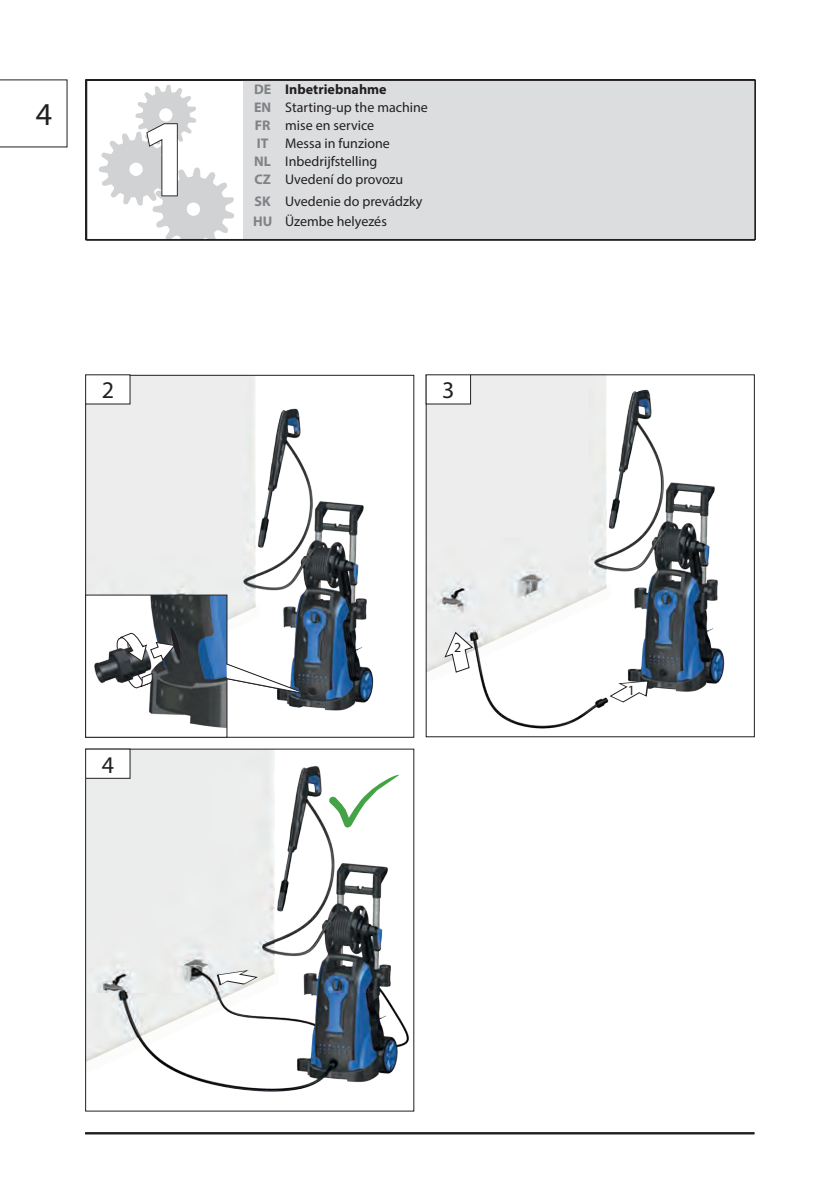
<style>
.page{position:relative;width:840px;height:1191px;background:#fff}
.page>*{position:absolute;margin:0;border:0;box-sizing:border-box;transform-origin:0 0}
.t1{font:700 109.6px "Myriad Pro";color:#fff;scale:.9 1}
.t2{font:32px "Myriad Pro";color:#231f20}
.t3{font:24px "Myriad Pro";color:#231f20}
.t4{font:14px/18px "Myriad Pro";color:#231f20}
.t5{font:700 14px "Myriad Pro";color:#231f20}
.t6{font:700 13.6px "Myriad Pro";color:#808285}
.s1{font-weight:700;color:#808285}
.s2{font-weight:700}
</style>
<div class="page">
<svg style="left:0;top:79px;width:68px;height:69px"></svg>
<hr style="left:85px;top:1132px;width:669px;height:2px;background:#231f20">
<svg style="left:86px;top:79px;width:669px;height:161px;background:#dbdcdd"></svg>
<img style="left:87px;top:377px;width:287px;height:334px">
<div style="left:86px;top:375px;width:44px;height:29px;background:#fff"></div>
<svg style="left:85px;top:594px;width:233px;height:144px"></svg>
<img style="left:427px;top:376px;width:298px;height:353px">
<svg style="left:600px;top:673px;width:64px;height:33px"></svg>
<svg style="left:440px;top:625px;width:37px;height:51px"></svg>
<img style="left:87px;top:750px;width:322px;height:342px">
<div style="left:426px;top:375px;width:44px;height:29px;background:#fff"></div>
<div style="left:86px;top:749px;width:44px;height:29px;background:#fff"></div>
<div style="left:85px;top:748px;width:45px;height:31px;border:1px solid #231f20"></div>
<svg style="left:200px;top:966px;width:67px;height:23px"></svg>
<svg style="left:328px;top:774px;width:71px;height:54px"></svg>
<h2 class="t2" style="left:36px;top:95px;width:18px">4</h2>
<h1 class="t1" style="left:139px;top:87px;width:62px">1</h1>
<h3 class="t3" style="left:102px;top:375px;width:14px">2</h3>
<p class="t4" style="left:254px;top:80px;width:175px"><span class="s1">DE</span> <span class="s2">Inbetriebnahme<br></span><span class="s1">EN</span> Starting-up the machine<br><span class="s1">FR</span> mise en service<br><span class="s1">IT</span> Messa in funzione<br><span class="s1">NL</span> Inbedrijfstelling<br><span class="s1">CZ</span> Uvedení do provozu</p>
<p class="t4" style="left:253px;top:191px;width:171px;line-height:20px"><span class="s1">SK</span> Uvedenie do prevádzky<br><span class="s1">HU</span> Üzembe helyezés</p>
<p class="t6" style="left:253px;top:82px;width:11px">D</p>
<p class="t5" style="left:284px;top:82px;width:58px">Montage</p>
<p class="t6" style="left:249px;top:102px;width:19px">GB</p>
<p class="t4" style="left:284px;top:101px;width:58px">Assembly</p>
<p class="t6" style="left:254px;top:122px;width:9px">F</p>
<p class="t4" style="left:284px;top:121px;width:73px">Assemblage</p>
<p class="t6" style="left:255px;top:141px;width:5px">I</p>
<p class="t4" style="left:284px;top:141px;width:66px">Montaggio</p>
<p class="t6" style="left:249px;top:161px;width:18px">NL</p>
<p class="t6" style="left:249px;top:201px;width:17px">SK</p>
<p class="t4" style="left:284px;top:200px;width:46px">Montáž</p>
<p class="t6" style="left:253px;top:221px;width:11px">H</p>
<h3 class="t3" style="left:442px;top:375px;width:14px">3</h3>
<h3 class="t3" style="left:102px;top:750px;width:14px">4</h3>
<p class="t4" style="left:454px;top:638px;width:9px">2</p>
<p class="t4" style="left:627px;top:681px;width:9px">1</p>
</div>
